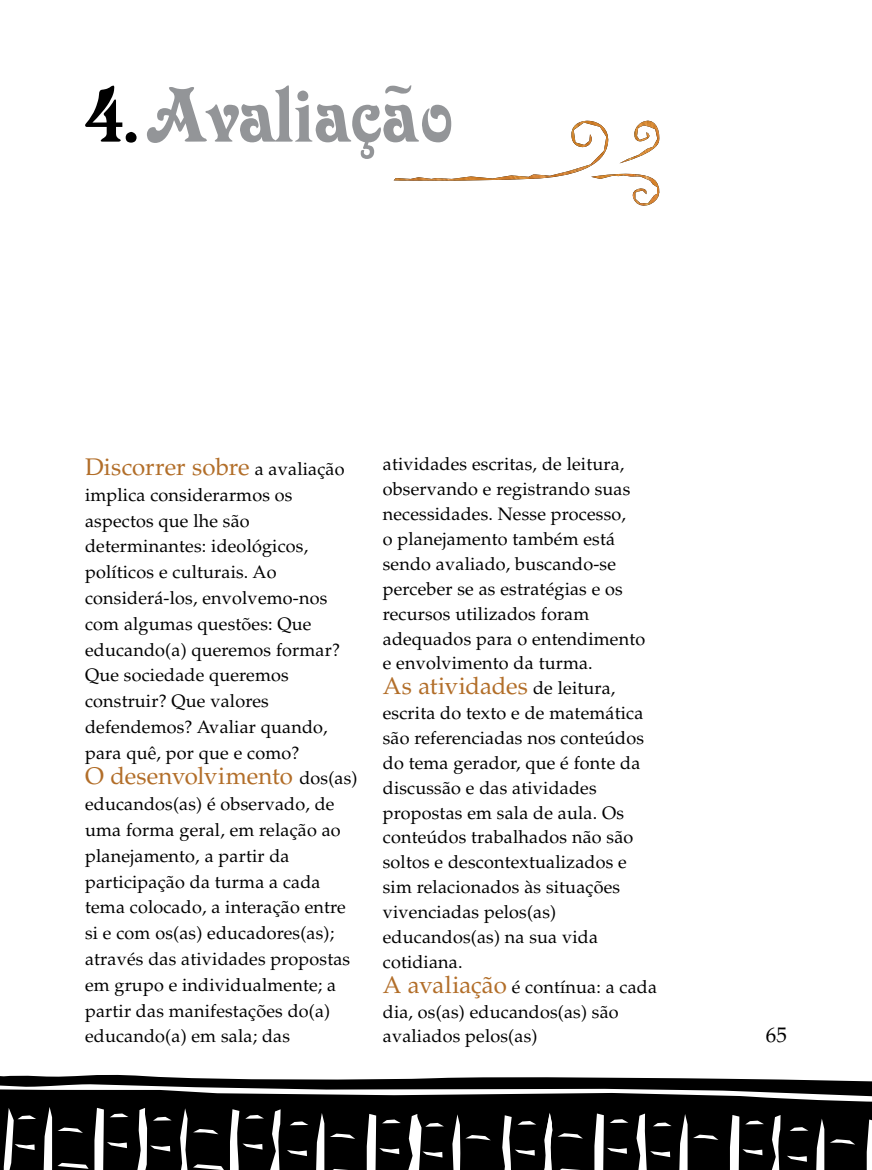
<style>
.page{position:relative;width:872px;height:1170px;background:#fff}
.page>*{position:absolute;margin:0;border:0;box-sizing:border-box;transform-origin:0 0}
.t1{font:24px "Palatino";color:#b26e29}
.t2{font:21px "Palatino";color:#000}
.t3{font:18px/24.9px "Palatino";letter-spacing:.01em;color:#000}
.s1{font-size:18px;color:#000}
.s2{font-size:24px;color:#b26e29}
</style>
<div class="page">
<svg style="left:0;top:1074px;width:872px;height:10px;fill:#000"></svg>
<svg style="left:0;top:1084px;width:872px;height:86px"></svg>
<svg style="left:85px;top:86px;width:52px;height:57px"></svg>
<svg style="left:147px;top:85px;width:513px;height:121px"></svg>
<img style="left:619px;top:121px;width:41px;height:42px">
<p class="t1" style="left:85px;top:453px;width:261px">Discorrer sobre <span class="s1">a avaliação</span></p>
<p class="t3" style="left:85px;top:482px;width:256px;line-height:25.8px">implica considerarmos os aspectos que lhe são determinantes: ideológicos, políticos e culturais. Ao considerá-los, envolvemo-nos com algumas questões: Que educando(a) queremos formar?<br>Que sociedade queremos construir? Que valores defendemos? Avaliar quando, para quê, por que e como?</p>
<p class="t1" style="left:85px;top:762px;width:274px">O desenvolvimento <span class="s1">dos(as)</span></p>
<p class="t3" style="left:85px;top:791px;width:267px;line-height:25.8px">educandos(as) é observado, de uma forma geral, em relação ao planejamento, a partir da participação da turma a cada tema colocado, a interação entre si e com os(as) educadores(as); através das atividades propostas em grupo e individualmente; a partir das manifestações do(a) educando(a) em sala; das</p>
<p class="t3" style="left:383px;top:452px;width:264px">atividades escritas, de leitura, observando e registrando suas necessidades. Nesse processo,<br>o planejamento também está sendo avaliado, buscando-se perceber se as estratégias e os recursos utilizados foram adequados para o entendimento e envolvimento da turma.</p>
<p class="t1" style="left:383px;top:672px;width:234px">As atividades <span class="s1">de leitura,</span></p>
<p class="t3" style="left:383px;top:700px;width:276px">escrita do texto e de matemática são referenciadas nos conteúdos do tema gerador, que é fonte da discussão e das atividades propostas em sala de aula. Os conteúdos trabalhados não são soltos e descontextualizados e sim relacionados às situações vivenciadas pelos(as) educandos(as) na sua vida cotidiana.<br><span class="s2">A avaliação</span> é contínua: a cada dia, os(as) educandos(as) são avaliados pelos(as)</p>
<p class="t2" style="left:766px;top:1022px;width:23px">65</p>
</div>
